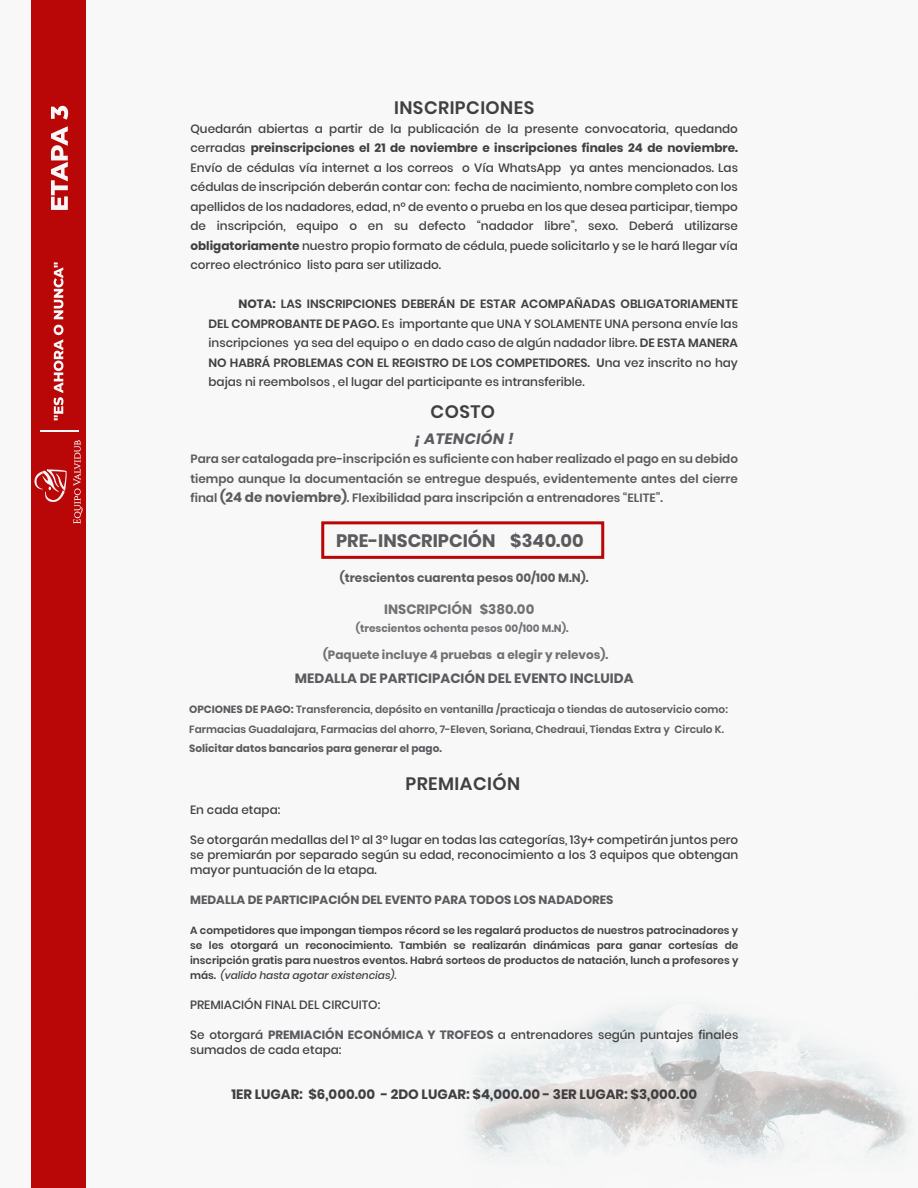
<style>
.page{position:relative;width:918px;height:1188px;background:#f8f8f8}
.page>*{position:absolute;margin:0;border:0;box-sizing:border-box;transform-origin:0 0}
.t1{font:600 18px "Poppins";letter-spacing:.025em;color:#423f40}
.t2{font:700 18px "Poppins";color:#5b5b5f}
.t3{font:italic 700 15px "Poppins";letter-spacing:.025em;color:#5b5b5f}
.t4{font:700 13.5px "Poppins";color:#423f40}
.t5{font:700 13.5px "Poppins";color:#5b5b5f}
.t6{font:700 13.5px "Poppins";color:#717176}
.t7{font:500 12px/19.5px "Poppins";color:#423f40;text-align:justify}
.t8{font:600 12px/19.5px "Poppins";color:#5b5b5f;text-align:justify}
.t9{font:700 12px "Poppins";color:#5b5b5f}
.t10{font:700 12px "Poppins";color:#717176}
.t11{font:600 10.5px/15px "Poppins";color:#423f40;text-align:justify}
.t12{font:600 10.5px/19.5px "Poppins";color:#5b5b5f}
.t13{font:700 10.5px "Poppins";color:#5b5b5f}
.t14{font:700 10.5px "Poppins";color:#717176}
.s1{font-weight:700}
.s2{font-weight:600}
.s3{font-weight:700;font-size:13.5px}
.s4{font-weight:500;font-style:italic}
.s5{font-weight:700;color:#5b5b5f}
</style>
<div class="page">
<img style="left:470px;top:1007px;width:440px;height:155px">
<div style="left:321px;top:521px;width:283px;height:38px;border:3px solid #b90606"></div>
<div style="left:31px;top:0;width:55px;height:1188px;background:#b90606"></div>
<svg style="left:34px;top:440px;width:49px;height:84px"></svg>
<hr style="left:40px;top:431px;width:39px;height:1px;background:#f7f7f8">
<svg style="left:51px;top:126px;width:17px;height:84px"></svg>
<svg style="left:51px;top:106px;width:17px;height:14px"></svg>
<svg style="left:54px;top:325px;width:9px;height:95px"></svg>
<svg style="left:54px;top:262px;width:9px;height:57px"></svg>
<h1 class="t1" style="left:394px;top:97px;width:142px">INSCRIPCIONES</h1>
<p class="t7" style="left:190px;top:119px;width:549px">Quedarán abiertas a partir de la publicación de la presente convocatoria, quedando cerradas <span class="s1">preinscripciones el 21 de noviembre e inscripciones finales 24 de noviembre.<br></span>Envío de cédulas vía internet a los correos o Vía WhatsApp ya antes mencionados. Las cédulas de inscripción deberán contar con: fecha de nacimiento, nombre completo con los apellidos de los nadadores, edad, nº de evento o prueba en los que desea participar, tiempo de inscripción, equipo o en su defecto “nadador libre”, sexo. Deberá utilizarse <span class="s1">obligatoriamente</span> nuestro propio formato de cédula, puede solicitarlo y se le hará llegar vía correo electrónico listo para ser utilizado.</p>
<p class="t7" style="left:208px;top:294px;width:531px;text-indent:30px"><span class="s1">NOTA:</span> <span class="s2">LAS INSCRIPCIONES DEBERÁN DE ESTAR ACOMPAÑADAS OBLIGATORIAMENTE DEL COMPROBANTE DE PAGO.</span> Es importante que UNA Y SOLAMENTE UNA persona envíe las inscripciones ya sea del equipo o en dado caso de algún nadador libre. <span class="s2">DE ESTA MANERA NO HABRÁ PROBLEMAS CON EL REGISTRO DE LOS COMPETIDORES. U</span>na vez inscrito no hay bajas ni reembolsos , el lugar del participante es intransferible.</p>
<p class="t3" style="left:415px;top:430px;width:101px">¡ ATENCIÓN !</p>
<p class="t8" style="left:190px;top:449px;width:549px">Para ser catalogada pre-inscripción es suficiente con haber realizado el pago en su debido tiempo aunque la documentación se entregue después, evidentemente antes del cierre final <span class="s3">(24 de noviembre)</span>. Flexibilidad para inscripción a entrenadores “ELITE”.</p>
<h1 class="t1" style="left:431px;top:402px;width:66px">COSTO</h1>
<h1 class="t2" style="left:336px;top:531px;width:161px">PRE-INSCRIPCIÓN</h1>
<h1 class="t2" style="left:510px;top:531px;width:75px">$340.00</h1>
<p class="t9" style="left:340px;top:571px;width:250px">(trescientos cuarenta pesos 00/100 M.N).</p>
<p class="t14" style="left:356px;top:622px;width:214px">(trescientos ochenta pesos 00/100 M.N).</p>
<p class="t5" style="left:295px;top:670px;width:340px">MEDALLA DE PARTICIPACIÓN DEL EVENTO INCLUIDA</p>
<p class="t6" style="left:384px;top:601px;width:152px">INSCRIPCIÓN $380.00</p>
<p class="t10" style="left:323px;top:648px;width:287px">(Paquete incluye 4 pruebas a elegir y relevos).</p>
<p class="t12" style="left:189px;top:700px;width:540px"><span class="s1">OPCIONES DE PAGO:</span> Transferencia, depósito en ventanilla /practicaja o tiendas de autoservicio como:<br>Farmacias Guadalajara, Farmacias del ahorro, 7-Eleven, Soriana, Chedraui, Tiendas Extra y Circulo K.</p>
<p class="t13" style="left:189px;top:743px;width:254px">Solicitar datos bancarios para generar el pago.</p>
<h1 class="t1" style="left:405px;top:773px;width:116px">PREMIACIÓN</h1>
<p class="t7" style="left:190px;top:800px;width:92px">En cada etapa:</p>
<p class="t7" style="left:190px;top:833px;width:550px;line-height:15px">Se otorgarán medallas del 1º al 3º lugar en todas las categorías, 13y+ competirán juntos pero se premiarán por separado según su edad, reconocimiento a los 3 equipos que obtengan mayor puntuación de la etapa.</p>
<p class="t9" style="left:190px;top:893px;width:425px">MEDALLA DE PARTICIPACIÓN DEL EVENTO PARA TODOS LOS NADADORES</p>
<p class="t11" style="left:190px;top:923px;width:550px">A competidores que impongan tiempos récord se les regalará productos de nuestros patrocinadores y se les otorgará un reconocimiento. También se realizarán dinámicas para ganar cortesías de inscripción gratis para nuestros eventos. Habrá sorteos de productos de natación, lunch a profesores y más. <span class="s4">(valido hasta agotar existencias).</span></p>
<p class="t7" style="left:190px;top:995px;width:192px">PREMIACIÓN FINAL DEL CIRCUITO:</p>
<p class="t7" style="left:190px;top:1028px;width:550px;line-height:15px">Se otorgará <span class="s5">PREMIACIÓN ECONÓMICA Y TROFEOS</span> a entrenadores según puntajes finales sumados de cada etapa:</p>
<p class="t4" style="left:231px;top:1087px;width:467px">1ER LUGAR: $6,000.00 - 2DO LUGAR: $4,000.00 - 3ER LUGAR: $3,000.00</p>
</div>
